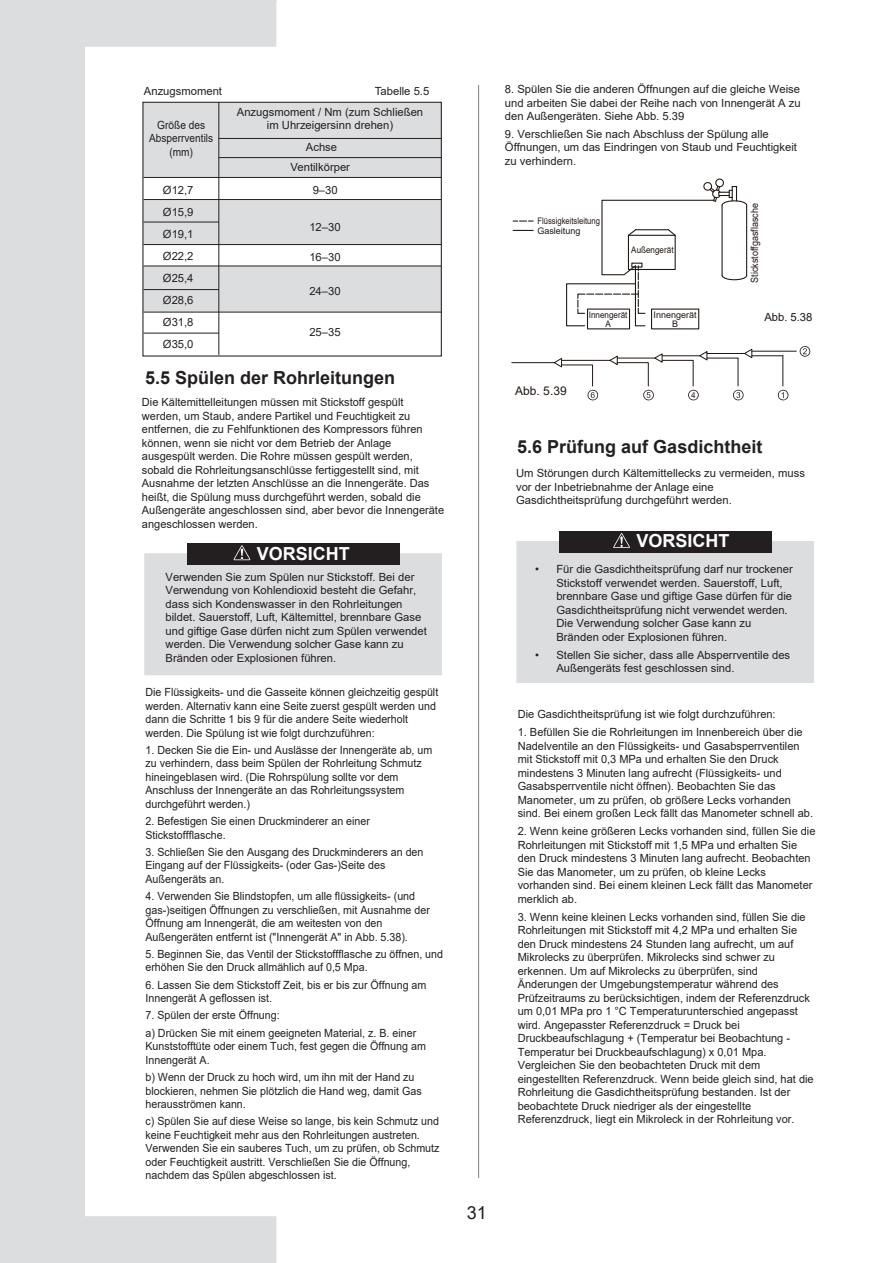
<style>
.page{position:relative;width:893px;height:1263px;background:#fff}
.page>*{position:absolute;margin:0;border:0;box-sizing:border-box;transform-origin:0 0}
.t1{font:700 18px "Arial";color:#231f20}
.t2{font:700 18px "Arial";color:#fff}
.t3{font:18px "Arial";color:#231f20}
.t4{font:12px "Arial";color:#201814}
.t5{font:11.25px/13.5px "Arial";color:#231f20}
.t6{font:11.25px/13.5px "Arial";color:#231f20;scale:.95 1}
.t7{font:11.25px/13.5px "Arial";color:#231f20;text-align:center;scale:.9 1}
.t8{font:11.25px "Arial";color:#201814}
.t9{font:10.05px "Arial";color:#201814;scale:.9 1}
.t10{font:9px/9.3px "Arial";color:#201814;scale:.85 1}
.t11{font:9px/9px "Arial";color:#201814;text-align:center;scale:.9 1}
.t12{font:9px/9px "Arial";color:#201814;text-align:center}
</style>
<div class="page">
<svg style="left:0;top:0;width:276px;height:1263px"></svg>
<div style="left:143px;top:103px;width:298px;height:74px;background:#dcdddf"></div>
<div style="left:143px;top:200px;width:298px;height:44px;background:#dcdddf"></div>
<div style="left:143px;top:266px;width:298px;height:46px;background:#dcdddf"></div>
<div style="left:142px;top:102px;width:300px;height:254px;border:1px solid #231f20"></div>
<hr style="left:219px;top:102px;width:1px;height:253px;background:#231f20">
<hr style="left:219px;top:138px;width:222px;height:1px;background:#231f20">
<hr style="left:144px;top:222px;width:75px;height:1px;background:#231f20">
<hr style="left:144px;top:289px;width:75px;height:1px;background:#231f20">
<hr style="left:144px;top:333px;width:75px;height:1px;background:#231f20">
<hr style="left:219px;top:157px;width:222px;height:1px;background:#231f20">
<div style="left:187px;top:543px;width:212px;height:21px;background:#231f20"></div>
<svg style="left:144px;top:545px;width:298px;height:130px;background:#c8c9ca"></svg>
<div style="left:559px;top:531px;width:213px;height:21px;background:#231f20"></div>
<svg style="left:516px;top:533px;width:298px;height:150px;background:#cbcbcd"></svg>
<svg style="left:566px;top:178px;width:182px;height:149px"></svg>
<svg style="left:513px;top:220px;width:20px;height:2px"></svg>
<svg style="left:513px;top:230px;width:20px;height:1px"></svg>
<svg style="left:796px;top:346px;width:15px;height:11px"></svg>
<svg style="left:777px;top:390px;width:12px;height:11px"></svg>
<hr style="left:782px;top:356px;width:1px;height:30px;background:#201814">
<hr style="left:752px;top:351px;width:44px;height:1px;background:#201814">
<hr style="left:752px;top:355px;width:31px;height:1px;background:#201814">
<svg style="left:730px;top:348px;width:23px;height:53px"></svg>
<hr style="left:707px;top:358px;width:31px;height:1px;background:#201814">
<hr style="left:707px;top:353px;width:38px;height:1px;background:#201814">
<svg style="left:609px;top:351px;width:99px;height:50px"></svg>
<hr style="left:561px;top:360px;width:49px;height:1px;background:#201814">
<svg style="left:511px;top:358px;width:89px;height:43px"></svg>
<hr style="left:144px;top:177px;width:297px;height:1px;background:#231f20">
<hr style="left:144px;top:199px;width:297px;height:1px;background:#231f20">
<hr style="left:144px;top:244px;width:297px;height:1px;background:#231f20">
<hr style="left:144px;top:266px;width:297px;height:1px;background:#231f20">
<hr style="left:144px;top:312px;width:297px;height:1px;background:#231f20">
<hr style="left:478px;top:85px;width:1px;height:1093px;background:#808285">
<p class="t5" style="left:144px;top:84px;width:80px">Anzugsmoment</p>
<p class="t5" style="left:375px;top:84px;width:56px">Tabelle 5.5</p>
<p class="t5" style="left:237px;top:105px;width:188px;text-align:center">Anzugsmoment / Nm (zum Schließen im Uhrzeigersinn drehen)</p>
<p class="t5" style="left:291px;top:137px;width:61px;line-height:20px;text-align:center">Achse<br>Ventilkörper</p>
<p class="t5" style="left:313px;top:184px;width:27px">9–30</p>
<p class="t5" style="left:309px;top:220px;width:33px">12–30</p>
<p class="t5" style="left:309px;top:250px;width:33px">16–30</p>
<p class="t5" style="left:309px;top:284px;width:33px">24–30</p>
<p class="t5" style="left:309px;top:326px;width:33px">25–35</p>
<h1 class="t1" style="left:145px;top:365px;width:252px">5.5 Spülen der Rohrleitungen</h1>
<p class="t7" style="left:149px;top:118px;width:73px">Größe des<br>Absperrventils (mm)</p>
<p class="t5" style="left:163px;top:179px;width:32px;line-height:21.9px;text-align:justify">Ø12,7<br>Ø15,9<br>Ø19,1<br>Ø22,2<br>Ø25,4<br>Ø28,6<br>Ø31,8<br>Ø35,0</p>
<p class="t5" style="left:142px;top:396px;width:304px">Die Kältemittelleitungen müssen mit Stickstoff gespült werden, um Staub, andere Partikel und Feuchtigkeit zu entfernen, die zu Fehlfunktionen des Kompressors führen können, wenn sie nicht vor dem Betrieb der Anlage ausgespült werden. Die Rohre müssen gespült werden, sobald die Rohrleitungsanschlüsse fertiggestellt sind, mit Ausnahme der letzten Anschlüsse an die Innengeräte. Das heißt, die Spülung muss durchgeführt werden, sobald die Außengeräte angeschlossen sind, aber bevor die Innengeräte angeschlossen werden.</p>
<h1 class="t2" style="left:257px;top:541px;width:95px">VORSICHT</h1>
<p class="t5" style="left:166px;top:570px;width:263px">Verwenden Sie zum Spülen nur Stickstoff. Bei der Verwendung von Kohlendioxid besteht die Gefahr, dass sich Kondenswasser in den Rohrleitungen bildet. Sauerstoff, Luft, Kältemittel, brennbare Gase und giftige Gase dürfen nicht zum Spülen verwendet werden. Die Verwendung solcher Gase kann zu Bränden oder Explosionen führen.</p>
<p class="t6" style="left:145px;top:685px;width:310px">Die Flüssigkeits- und die Gasseite können gleichzeitig gespült werden. Alternativ kann eine Seite zuerst gespült werden und dann die Schritte 1 bis 9 für die andere Seite wiederholt werden. Die Spülung ist wie folgt durchzuführen:</p>
<p class="t6" style="left:145px;top:743px;width:304px">1. Decken Sie die Ein- und Auslässe der Innengeräte ab, um zu verhindern, dass beim Spülen der Rohrleitung Schmutz hineingeblasen wird. (Die Rohrspülung sollte vor dem Anschluss der Innengeräte an das Rohrleitungssystem durchgeführt werden.)</p>
<p class="t6" style="left:145px;top:814px;width:238px">2. Befestigen Sie einen Druckminderer an einer<br>Stickstoffflasche.</p>
<p class="t6" style="left:145px;top:845px;width:294px">3. Schließen Sie den Ausgang des Druckminderers an den<br>Eingang auf der Flüssigkeits- (oder Gas-)Seite des<br>Außengeräts an.</p>
<p class="t6" style="left:145px;top:889px;width:301px">4. Verwenden Sie Blindstopfen, um alle flüssigkeits- (und gas-)seitigen Öffnungen zu verschließen, mit Ausnahme der Öffnung am Innengerät, die am weitesten von den Außengeräten entfernt ist ("Innengerät A" in Abb. 5.38).</p>
<p class="t6" style="left:145px;top:947px;width:315px">5. Beginnen Sie, das Ventil der Stickstoffflasche zu öffnen, und erhöhen Sie den Druck allmählich auf 0,5 Mpa.</p>
<p class="t6" style="left:145px;top:978px;width:297px">6. Lassen Sie dem Stickstoff Zeit, bis er bis zur Öffnung am<br>Innengerät A geflossen ist.</p>
<p class="t6" style="left:145px;top:1007px;width:287px;line-height:17.2px">7. Spülen der erste Öffnung:<br>a) Drücken Sie mit einem geeigneten Material, z. B. einer</p>
<p class="t6" style="left:145px;top:1039px;width:297px">Kunststofftüte oder einem Tuch, fest gegen die Öffnung am<br>Innengerät A.</p>
<p class="t6" style="left:145px;top:1070px;width:292px">b) Wenn der Druck zu hoch wird, um ihn mit der Hand zu blockieren, nehmen Sie plötzlich die Hand weg, damit Gas herausströmen kann.</p>
<p class="t6" style="left:145px;top:1114px;width:311px">c) Spülen Sie auf diese Weise so lange, bis kein Schmutz und keine Feuchtigkeit mehr aus den Rohrleitungen austreten.<br>Verwenden Sie ein sauberes Tuch, um zu prüfen, ob Schmutz oder Feuchtigkeit austritt. Verschließen Sie die Öffnung, nachdem das Spülen abgeschlossen ist.</p>
<p class="t5" style="left:505px;top:83px;width:297px;text-align:justify">8. Spülen Sie die anderen Öffnungen auf die gleiche Weise und arbeiten Sie dabei der Reihe nach von Innengerät A zu den Außengeräten. Siehe Abb. 5.39</p>
<p class="t5" style="left:505px;top:127px;width:294px">9. Verschließen Sie nach Abschluss der Spülung alle<br>Öffnungen, um das Eindringen von Staub und Feuchtigkeit zu verhindern.</p>
<p class="t10" style="left:537px;top:216px;width:75px">Flüssigkeitsleitung<br>Gasleitung</p>
<p class="t11" style="left:631px;top:245px;width:49px">Außengerät</p>
<p class="t11" style="left:589px;top:310px;width:45px">Innengerät<br>A</p>
<p class="t12" style="left:653px;top:310px;width:45px">Innengerät<br>B</p>
<p class="t4" style="left:515px;top:382px;width:53px">Abb. 5.39</p>
<p class="t9" style="left:748px;top:283px;width:90px;rotate:-90deg">Stickstoffgasflasche</p>
<p class="t8" style="left:764px;top:309px;width:50px">Abb. 5.38</p>
<h1 class="t1" style="left:517px;top:434px;width:247px">5.6 Prüfung auf Gasdichtheit</h1>
<p class="t5" style="left:516px;top:467px;width:290px">Um Störungen durch Kältemittellecks zu vermeiden, muss vor der Inbetriebnahme der Anlage eine<br>Gasdichtheitsprüfung durchgeführt werden.</p>
<h1 class="t2" style="left:637px;top:528px;width:95px">VORSICHT</h1>
<p class="t5" style="left:556px;top:562px;width:238px;text-indent:-21px">• Für die Gasdichtheitsprüfung darf nur trockener Stickstoff verwendet werden. Sauerstoff, Luft, brennbare Gase und giftige Gase dürfen für die Gasdichtheitsprüfung nicht verwendet werden.<br>Die Verwendung solcher Gase kann zu Bränden oder Explosionen führen.</p>
<p class="t5" style="left:556px;top:648px;width:235px;text-indent:-21px">• Stellen Sie sicher, dass alle Absperrventile des<br>Außengeräts fest geschlossen sind.</p>
<p class="t5" style="left:518px;top:707px;width:259px">Die Gasdichtheitsprüfung ist wie folgt durchzuführen:</p>
<p class="t5" style="left:518px;top:725px;width:297px">1. Befüllen Sie die Rohrleitungen im Innenbereich über die Nadelventile an den Flüssigkeits- und Gasabsperrventilen mit Stickstoff mit 0,3 MPa und erhalten Sie den Druck mindestens 3 Minuten lang aufrecht (Flüssigkeits- und Gasabsperrventile nicht öffnen). Beobachten Sie das Manometer, um zu prüfen, ob größere Lecks vorhanden sind. Bei einem großen Leck fällt das Manometer schnell ab.</p>
<p class="t5" style="left:518px;top:824px;width:299px">2. Wenn keine größeren Lecks vorhanden sind, füllen Sie die Rohrleitungen mit Stickstoff mit 1,5 MPa und erhalten Sie den Druck mindestens 3 Minuten lang aufrecht. Beobachten Sie das Manometer, um zu prüfen, ob kleine Lecks vorhanden sind. Bei einem kleinen Leck fällt das Manometer merklich ab.</p>
<p class="t5" style="left:518px;top:910px;width:297px">3. Wenn keine kleinen Lecks vorhanden sind, füllen Sie die Rohrleitungen mit Stickstoff mit 4,2 MPa und erhalten Sie den Druck mindestens 24 Stunden lang aufrecht, um auf Mikrolecks zu überprüfen. Mikrolecks sind schwer zu erkennen. Um auf Mikrolecks zu überprüfen, sind Änderungen der Umgebungstemperatur während des Prüfzeitraums zu berücksichtigen, indem der Referenzdruck um 0,01 MPa pro 1 °C Temperaturunterschied angepasst wird. Angepasster Referenzdruck = Druck bei Druckbeaufschlagung + (Temperatur bei Beobachtung - Temperatur bei Druckbeaufschlagung) x 0,01 Mpa.<br>Vergleichen Sie den beobachteten Druck mit dem eingestellten Referenzdruck. Wenn beide gleich sind, hat die Rohrleitung die Gasdichtheitsprüfung bestanden. Ist der beobachtete Druck niedriger als der eingestellte Referenzdruck, liegt ein Mikroleck in der Rohrleitung vor.</p>
<h1 class="t3" style="left:467px;top:1200px;width:22px">31</h1>
</div>
